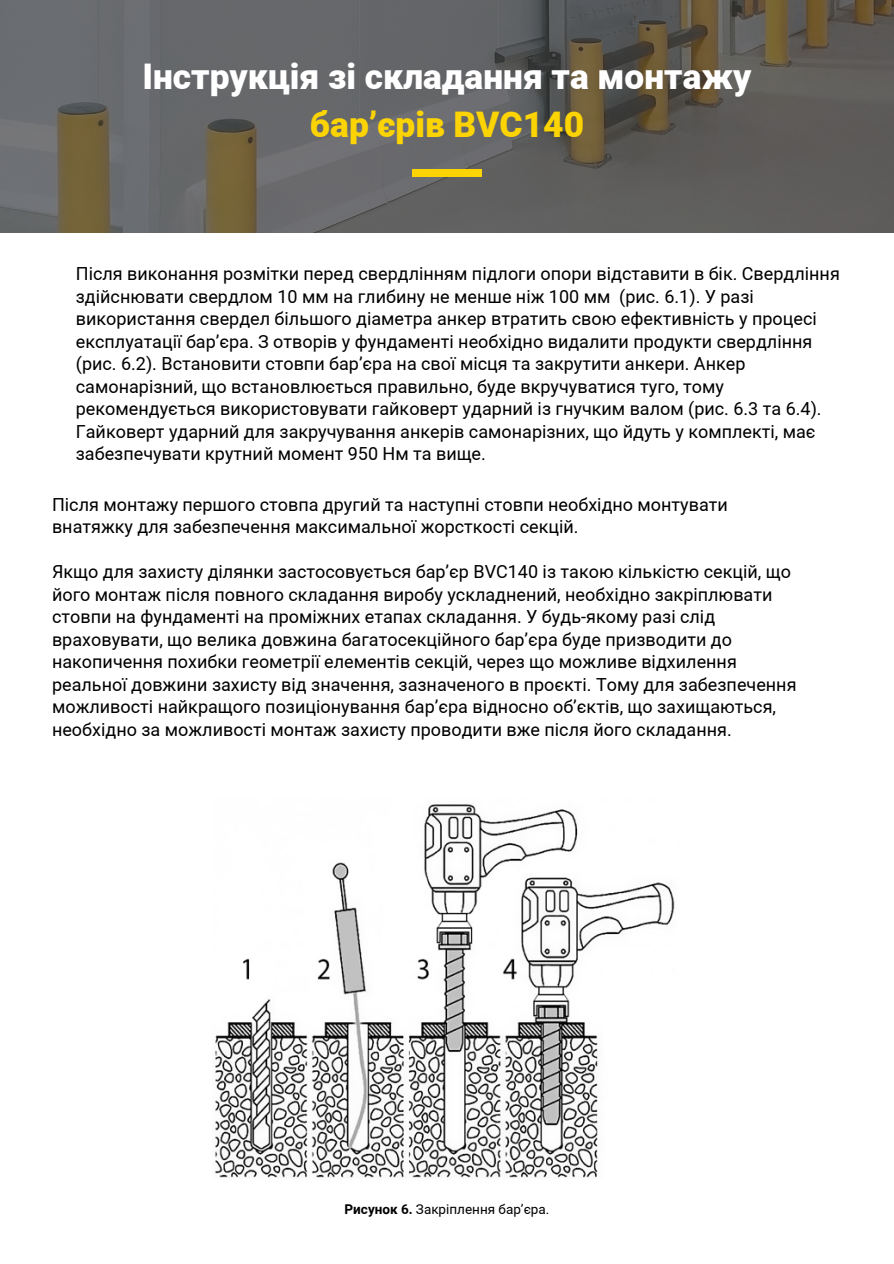
<style>
.page{position:relative;width:894px;height:1264px;background:#fff}
.page>*{position:absolute;margin:0;border:0;box-sizing:border-box;transform-origin:0 0}
.t1{font:900 35.25px "Araboto";color:#fff}
.t2{font:900 35.25px "Araboto";color:#fcd404}
.t3{font:18px/22.5px "Araboto";color:#000}
.t4{font:13.5px "Araboto";color:#000}
.s1{font-weight:700}
</style>
<div class="page">
<svg style="left:0;top:0;width:893px;height:233px;background:#62615d"></svg>
<div style="left:412px;top:169px;width:69px;height:8px;background:#fcd404"></div>
<img style="left:215px;top:804px;width:460px;height:374px">
<h1 class="t1" style="left:142px;top:52px;width:610px">Інструкція зі складання та монтажу</h1>
<h1 class="t2" style="left:310px;top:99px;width:276px">бар’єрів BVC140</h1>
<p class="t3" style="left:76px;top:263px;width:765px">Після виконання розмітки перед свердлінням підлоги опори відставити в бік. Свердління здійснювати свердлом 10 мм на глибину не менше ніж 100 мм (рис. 6.1). У разі використання свердел більшого діаметра анкер втратить свою ефективність у процесі експлуатації бар’єра. З отворів у фундаменті необхідно видалити продукти свердління (рис. 6.2). Встановити стовпи бар’єра на свої місця та закрутити анкери. Анкер самонарізний, що встановлюється правильно, буде вкручуватися туго, тому рекомендується використовувати гайковерт ударний із гнучким валом (рис. 6.3 та 6.4).<br>Гайковерт ударний для закручування анкерів самонарізних, що йдуть у комплекті, має забезпечувати крутний момент 950 Нм та вище.</p>
<p class="t3" style="left:52px;top:493px;width:677px">Після монтажу першого стовпа другий та наступні стовпи необхідно монтувати внатяжку для забезпечення максимальної жорсткості секцій.</p>
<p class="t3" style="left:52px;top:561px;width:745px">Якщо для захисту ділянки застосовується бар’єр BVC140 із такою кількістю секцій, що його монтаж після повного складання виробу ускладнений, необхідно закріплювати стовпи на фундаменті на проміжних етапах складання. У будь-якому разі слід враховувати, що велика довжина багатосекційного бар’єра буде призводити до накопичення похибки геометрії елементів секцій, через що можливе відхилення реальної довжини захисту від значення, зазначеного в проєкті. Тому для забезпечення можливості найкращого позиціонування бар’єра відносно об’єктів, що захищаються, необхідно за можливості монтаж захисту проводити вже після його складання.</p>
<p class="t4" style="left:344px;top:1199px;width:206px"><span class="s1">Рисунок 6.</span> Закріплення бар’єра.</p>
</div>
